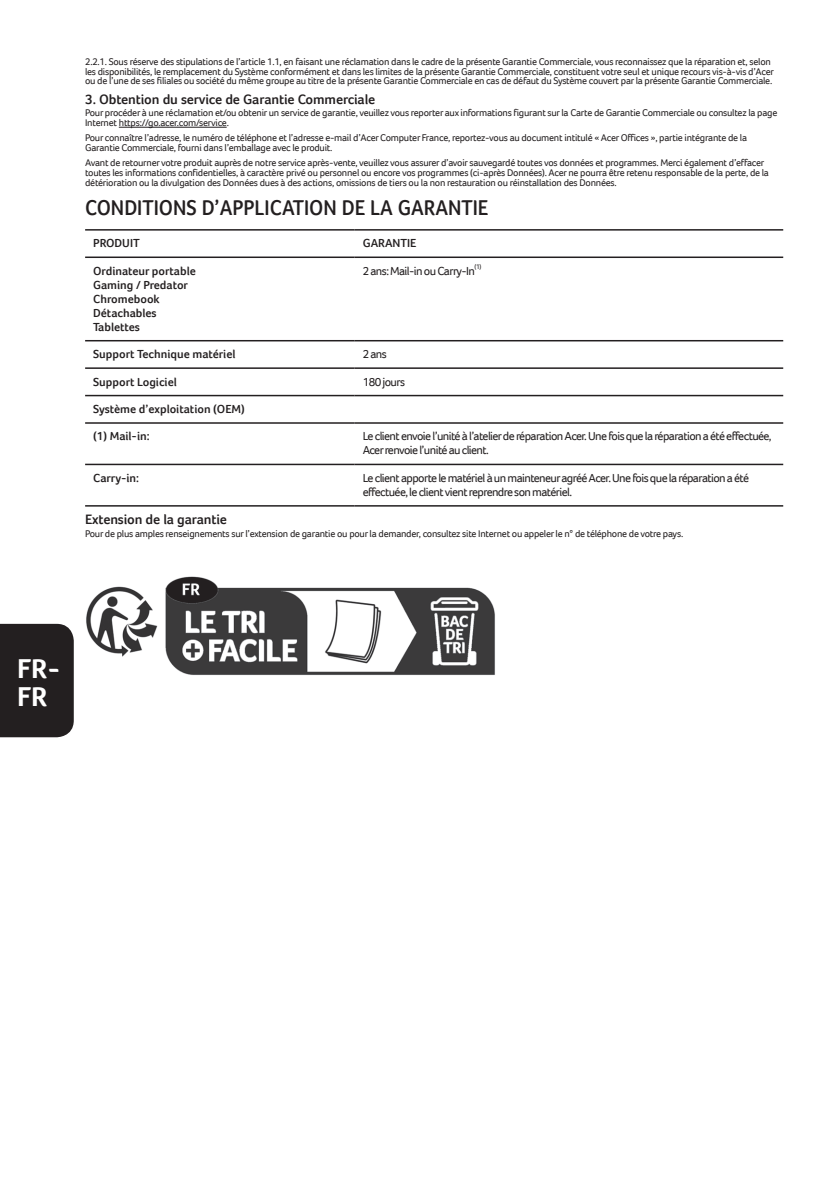
<style>
.page{position:relative;width:840px;height:1191px;background:#fff}
.page>*{position:absolute;margin:0;border:0;box-sizing:border-box;transform-origin:0 0}
.t1{font:700 28px/28px "Acer Foco";color:#fff}
.t2{font:600 22px "Acer Foco";color:#231f20;scale:.92 1}
.t3{font:600 14px "Acer Foco";letter-spacing:-.01em;color:#231f20}
.t4{font:12px/14px "Acer Foco";letter-spacing:-.05em;color:#231f20}
.t5{font:600 12px/14px "Acer Foco";color:#231f20}
.t6{font:10px/9.6px "Acer Foco";letter-spacing:-.025em;color:#231f20}
.t7{font:7px "Acer Foco";color:#231f20}
</style>
<div class="page">
<div style="left:0;top:624px;width:74px;height:113px;background:#231f20"></div>
<hr style="left:119px;top:127px;width:107px;height:1px;background:#231f20">
<hr style="left:85px;top:229px;width:269px;height:2px;background:#231f20">
<hr style="left:354px;top:229px;width:428px;height:2px;background:#231f20">
<hr style="left:85px;top:256px;width:269px;height:2px;background:#231f20">
<hr style="left:354px;top:256px;width:428px;height:2px;background:#231f20">
<hr style="left:85px;top:340px;width:269px;height:1px;background:#231f20">
<hr style="left:354px;top:340px;width:428px;height:1px;background:#231f20">
<hr style="left:85px;top:367px;width:269px;height:2px;background:#231f20">
<hr style="left:354px;top:367px;width:428px;height:2px;background:#231f20">
<hr style="left:85px;top:395px;width:269px;height:1px;background:#231f20">
<hr style="left:354px;top:395px;width:428px;height:1px;background:#231f20">
<hr style="left:85px;top:422px;width:269px;height:2px;background:#231f20">
<hr style="left:85px;top:464px;width:269px;height:1px;background:#231f20">
<hr style="left:85px;top:505px;width:269px;height:1px;background:#231f20">
<hr style="left:354px;top:422px;width:428px;height:2px;background:#231f20">
<hr style="left:354px;top:464px;width:428px;height:1px;background:#231f20">
<hr style="left:354px;top:505px;width:428px;height:1px;background:#231f20">
<img style="left:86px;top:576px;width:409px;height:99px">
<p class="t6" style="left:85px;top:57px;width:690px">2.2.1. Sous réserve des stipulations de l’article 1.1, en faisant une réclamation dans le cadre de la présente Garantie Commerciale, vous reconnaissez que la réparation et, selon les disponibilités, le remplacement du Système conformément et dans les limites de la présente Garantie Commerciale, constituent votre seul et unique recours vis-à-vis d’Acer ou de l’une de ses filiales ou société du même groupe au titre de la présente Garantie Commerciale en cas de défaut du Système couvert par la présente Garantie Commerciale.</p>
<h3 class="t3" style="left:85px;top:91px;width:291px">3. Obtention du service de Garantie Commerciale</h3>
<p class="t6" style="left:85px;top:108px;width:693px">Pour procéder à une réclamation et/ou obtenir un service de garantie, veuillez vous reporter aux informations figurant sur la Carte de Garantie Commerciale ou consultez la page<br>Internet https://go.acer.com/service.</p>
<p class="t6" style="left:85px;top:133px;width:663px">Pour connaître l’adresse, le numéro de téléphone et l’adresse e-mail d’Acer Computer France, reportez-vous au document intitulé « Acer Offices », partie intégrante de la<br>Garantie Commerciale, fourni dans l’emballage avec le produit.</p>
<p class="t6" style="left:85px;top:158px;width:685px">Avant de retourner votre produit auprès de notre service après-vente, veuillez vous assurer d’avoir sauvegardé toutes vos données et programmes. Merci également d’effacer toutes les informations confidentielles, à caractère privé ou personnel ou encore vos programmes (ci-après Données). Acer ne pourra être retenu responsable de la perte, de la détérioration ou la divulgation des Données dues à des actions, omissions de tiers ou la non restauration ou réinstallation des Données.</p>
<h2 class="t2" style="left:85px;top:195px;width:439px">CONDITIONS D’APPLICATION DE LA GARANTIE</h2>
<p class="t5" style="left:93px;top:236px;width:48px">PRODUIT</p>
<p class="t5" style="left:362px;top:236px;width:55px">GARANTIE</p>
<p class="t5" style="left:93px;top:263px;width:104px">Ordinateur portable<br>Gaming / Predator<br>Chromebook<br>Détachables<br>Tablettes</p>
<p class="t4" style="left:362px;top:263px;width:114px">2 ans: Mail-in ou Carry-In</p>
<p class="t7" style="left:474px;top:263px;width:9px">(1)</p>
<p class="t5" style="left:93px;top:347px;width:144px">Support Technique matériel</p>
<p class="t4" style="left:362px;top:347px;width:26px">2 ans</p>
<p class="t5" style="left:93px;top:374px;width:85px">Support Logiciel</p>
<p class="t4" style="left:362px;top:374px;width:44px">180 jours</p>
<p class="t5" style="left:93px;top:402px;width:153px">Système d’exploitation (OEM)</p>
<p class="t5" style="left:93px;top:429px;width:58px">(1) Mail-in:</p>
<p class="t4" style="left:362px;top:429px;width:410px">Le client envoie l’unité à l’atelier de réparation Acer. Une fois que la réparation a été effectuée,<br>Acer renvoie l’unité au client.</p>
<p class="t5" style="left:93px;top:471px;width:47px">Carry-in:</p>
<p class="t4" style="left:362px;top:471px;width:387px">Le client apporte le matériel à un mainteneur agréé Acer. Une fois que la réparation a été effectuée, le client vient reprendre son matériel.</p>
<h3 class="t3" style="left:85px;top:511px;width:143px">Extension de la garantie</h3>
<p class="t6" style="left:85px;top:528px;width:599px">Pour de plus amples renseignements sur l’extension de garantie ou pour la demander, consultez site Internet ou appeler le n° de téléphone de votre pays.</p>
<h1 class="t1" style="left:17px;top:654px;width:45px">FR-<br>FR</h1>
</div>
